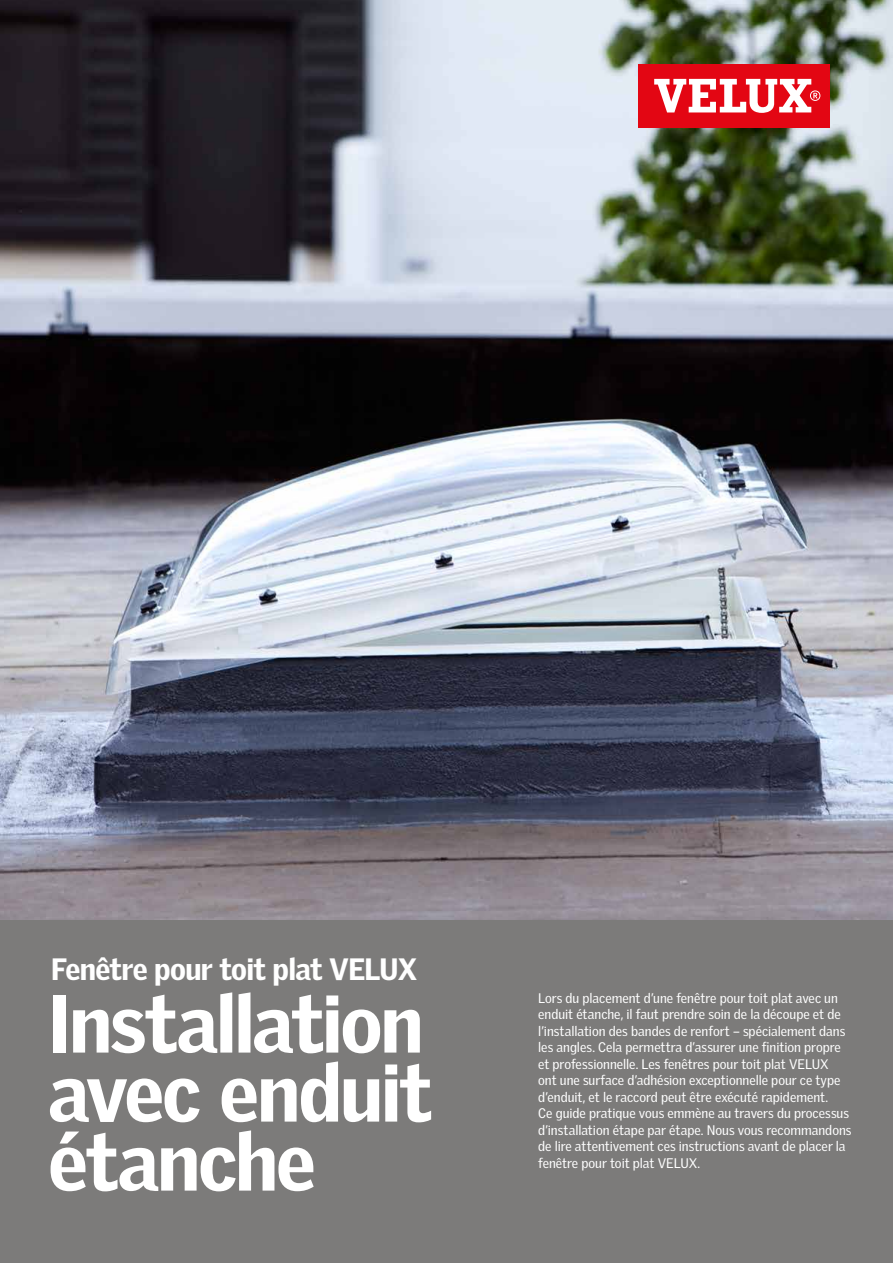
<style>
.page{position:relative;width:893px;height:1263px;background:#fff}
.page>*{position:absolute;margin:0;border:0;box-sizing:border-box;transform-origin:0 0}
.t1{font:900 79.5px/69px "Velux Gothic";letter-spacing:-.03em;color:#fff;text-align:justify}
.t2{font:900 30px "Velux Gothic";letter-spacing:-.025em;color:#fff}
.t3{font:13.5px/16.5px "Velux Gothic";color:#fff}
</style>
<div class="page">
<img style="left:0;top:0;width:893px;height:921px">
<div style="left:0;top:921px;width:893px;height:342px;background:#7c7b7a"></div>
<div style="left:638px;top:64px;width:191px;height:64px;background:#e30613"></div>
<svg style="left:654px;top:79px;width:166px;height:34px"></svg>
<h2 class="t2" style="left:51px;top:950px;width:368px">Fenêtre pour toit plat VELUX</h2>
<h1 class="t1" style="left:48px;top:989px;width:386px">Installation avec enduit étanche</h1>
<p class="t3" style="left:538px;top:989px;width:315px">Lors du placement d’une fenêtre pour toit plat avec un enduit étanche, il faut prendre soin de la découpe et de l’installation des bandes de renfort – spécialement dans les angles. Cela permettra d’assurer une finition propre et professionnelle. Les fenêtres pour toit plat VELUX<br>ont une surface d’adhésion exceptionnelle pour ce type d’enduit, et le raccord peut être exécuté rapidement.<br>Ce guide pratique vous emmène au travers du processus d’installation étape par étape. Nous vous recommandons de lire attentivement ces instructions avant de placer la fenêtre pour toit plat VELUX.</p>
</div>
